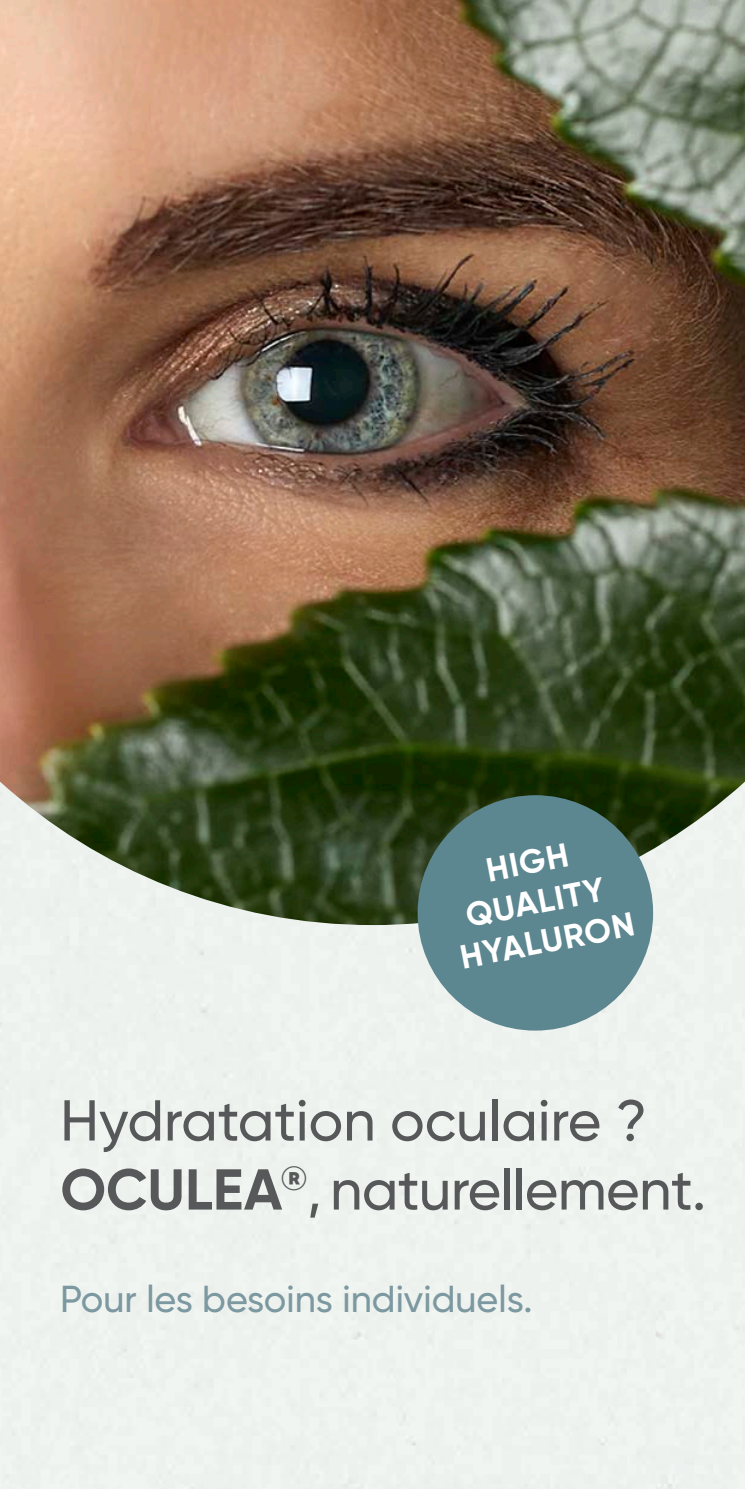
<style>
.page{position:relative;width:745px;height:1489px;background:#fff}
.page>*{position:absolute;margin:0;border:0;box-sizing:border-box;transform-origin:0 0}
.t1{font:500 57.5px "Gilroy";letter-spacing:-.01em;color:#57585a}
.t2{font:500 37.5px "Gilroy";color:#7c98a0}
.t3{font:700 33.5px "Gilroy";color:#fff}
.s1{font-weight:700}
</style>
<div class="page">
<div style="left:0;top:925px;width:744px;height:563px;background:#eef2ee"></div>
<img style="left:0;top:0;width:744px;height:925px">
<div style="left:417px;top:795px;width:235px;height:235px;background:#5c8690;border-radius:50%"></div>
<p class="t3" style="left:482px;top:849px;width:84px;rotate:-11deg">HIGH</p>
<p class="t3" style="left:462px;top:894px;width:142px;rotate:-11deg">QUALITY</p>
<p class="t3" style="left:456px;top:936px;width:178px;rotate:-11deg">HYALURON</p>
<p class="t1" style="left:60px;top:1084px;width:587px">Hydratation oculaire ?</p>
<p class="t1" style="left:60px;top:1153px;width:646px"><span class="s1">OCULEA</span><sup>®</sup>, naturellement.</p>
<p class="t2" style="left:60px;top:1275px;width:473px">Pour les besoins individuels.</p>
</div>
